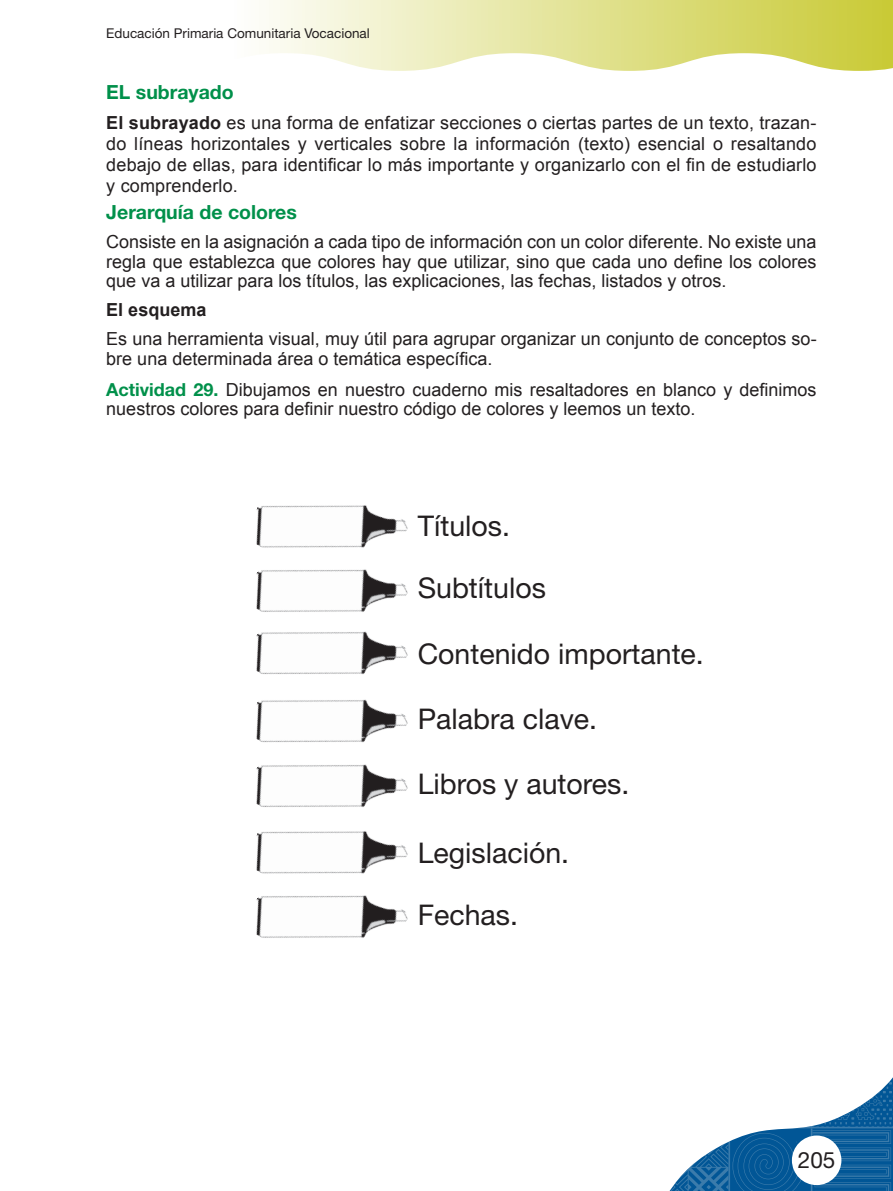
<style>
.page{position:relative;width:893px;height:1191px;background:#fff}
.page>*{position:absolute;margin:0;border:0;box-sizing:border-box;transform-origin:0 0}
.t1{font:28.5px/62.2px "Helvetica Neue LT Std";color:#231f20}
.t2{font:22.5px "Helvetica Neue LT Std";color:#231f20}
.t3{font:700 19.5px "Helvetica Neue LT Std";color:#00904a}
.t4{font:18px/19.8px "Arial";color:#231f20;text-align:justify}
.t5{font:700 18px "Arial";color:#231f20}
.t6{font:13.5px "Helvetica Neue LT Std";color:#231f20}
.s1{font-weight:700}
.s2{font-family:"Helvetica Neue LT Std";font-weight:700;color:#00904a}
</style>
<div class="page">
<svg style="left:266px;top:0;width:627px;height:71px"></svg>
<svg style="left:669px;top:1077px;width:224px;height:114px"></svg>
<div style="left:792px;top:1135px;width:49px;height:50px;background:#fff;border-radius:50%"></div>
<img style="left:256px;top:505px;width:120px;height:10px">
<img style="left:256px;top:515px;width:152px;height:62px">
<img style="left:256px;top:577px;width:152px;height:68px">
<img style="left:256px;top:645px;width:152px;height:65px">
<img style="left:256px;top:710px;width:152px;height:67px">
<img style="left:256px;top:777px;width:152px;height:64px">
<img style="left:256px;top:841px;width:152px;height:97px">
<p class="t6" style="left:106px;top:25px;width:265px">Educación Primaria Comunitaria Vocacional</p>
<p class="t3" style="left:106px;top:80px;width:129px">EL subrayado</p>
<p class="t4" style="left:106px;top:112px;width:712px;line-height:21px"><span class="s1">El subrayado</span> es una forma de enfatizar secciones o ciertas partes de un texto, trazan&shy;do líneas horizontales y verticales sobre la información (texto) esencial o resaltando debajo de ellas, para identificar lo más importante y organizarlo con el fin de estudiarlo y comprenderlo.</p>
<p class="t3" style="left:106px;top:200px;width:192px">Jerarquía de colores</p>
<p class="t4" style="left:106px;top:232px;width:712px">Consiste en la asignación a cada tipo de información con un color diferente. No existe una regla que establezca que colores hay que utilizar, sino que cada uno define los colores que va a utilizar para los títulos, las explicaciones, las fechas, listados y otros.</p>
<p class="t5" style="left:106px;top:300px;width:102px">El esquema</p>
<p class="t4" style="left:106px;top:329px;width:712px">Es una herramienta visual, muy útil para agrupar organizar un conjunto de conceptos so&shy;bre una determinada área o temática específica.</p>
<p class="t4" style="left:106px;top:379px;width:712px"><span class="s2">Actividad 29.</span> Dibujamos en nuestro cuaderno mis resaltadores en blanco y definimos nuestros colores para definir nuestro código de colores y leemos un texto.</p>
<h1 class="t1" style="left:418px;top:494px;width:130px">Títulos.<br>Subtítulos</h1>
<h1 class="t1" style="left:418px;top:622px;width:288px">Contenido importante.</h1>
<h1 class="t1" style="left:418px;top:687px;width:181px">Palabra clave.</h1>
<h1 class="t1" style="left:418px;top:753px;width:213px">Libros y autores.</h1>
<h1 class="t1" style="left:418px;top:821px;width:153px">Legislación.</h1>
<h1 class="t1" style="left:418px;top:883px;width:102px">Fechas.</h1>
<p class="t2" style="left:798px;top:1146px;width:39px">205</p>
</div>
